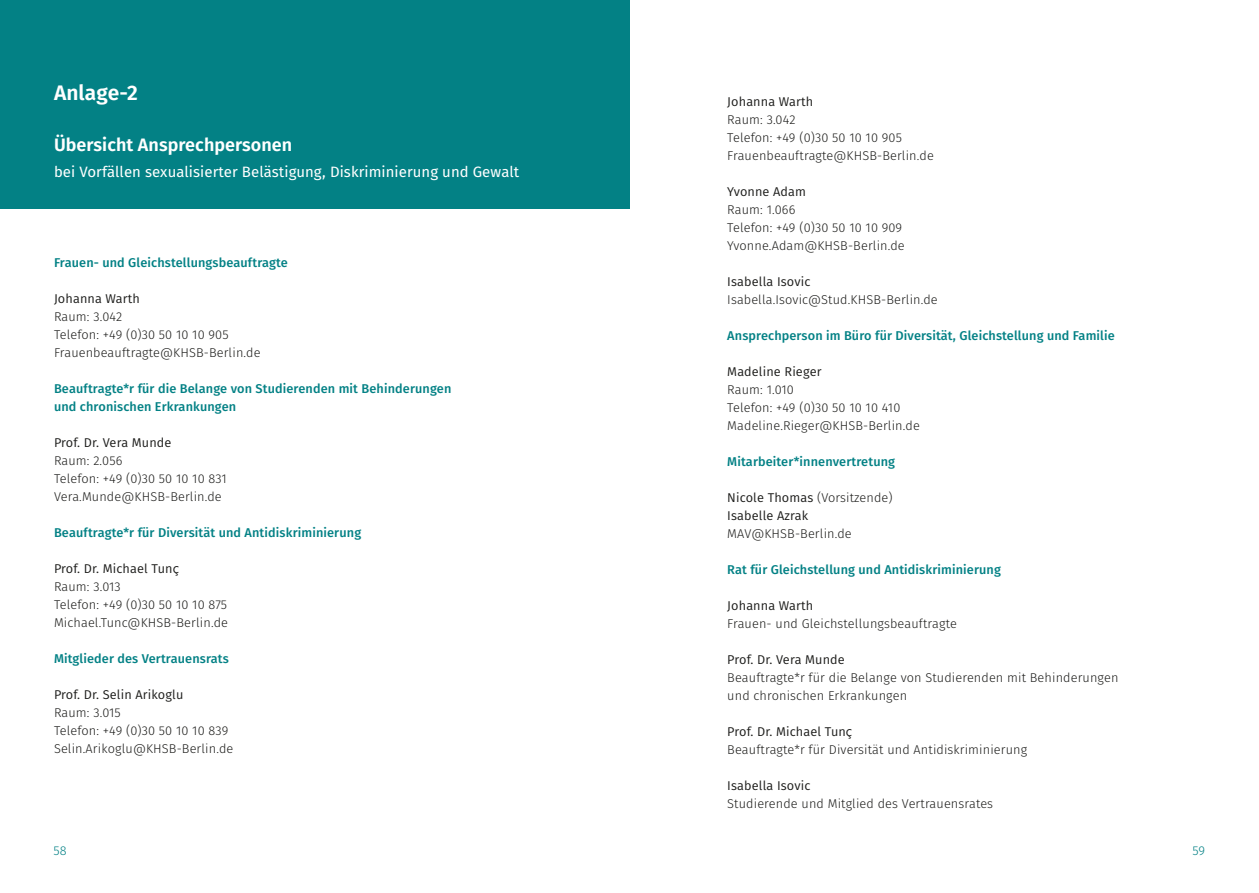
<style>
.page{position:relative;width:1259px;height:893px;background:#fff}
.page>*{position:absolute;margin:0;border:0;box-sizing:border-box;transform-origin:0 0}
.t1{font:600 21px "Fira Sans";letter-spacing:.005em;color:#fff}
.t2{font:600 18px "Fira Sans";letter-spacing:.005em;color:#fff}
.t3{font:15px "Fira Sans";letter-spacing:.005em;color:#fff}
.t4{font:300 12.75px/18px "Fira Sans";letter-spacing:.01em;color:#1d1d1b}
.t5{font:500 12.75px/18px "Fira Sans";letter-spacing:.01em;color:#038185}
.t6{font:12.75px/18px "Fira Sans";letter-spacing:.01em;color:#1d1d1b}
.t7{font:300 12.75px "Fira Sans";color:#038185}
.s1{font-weight:400}
.s2{font-family:"Segoe UI";font-weight:400;font-size:13.5px}
.s3{font-weight:300}
</style>
<div class="page">
<div style="left:0;top:0;width:629px;height:208px;background:#038185"></div>
<h1 class="t1" style="left:54px;top:76px;width:85px">Anlage-2</h1>
<h2 class="t2" style="left:54px;top:130px;width:240px">Übersicht Ansprechpersonen</h2>
<p class="t3" style="left:54px;top:160px;width:467px">bei Vorfällen sexualisierter Belästigung, Diskriminierung und Gewalt</p>
<p class="t5" style="left:54px;top:253px;width:235px">Frauen- und Gleichstellungsbeauftragte</p>
<p class="t6" style="left:54px;top:289px;width:87px">Johanna Warth</p>
<p class="t4" style="left:54px;top:307px;width:208px">Raum: 3.042<br>Telefon: +49 (0)30 50 10 10 905<br>Frauenbeauftragte@KHSB-Berlin.de</p>
<p class="t5" style="left:54px;top:379px;width:399px">Beauftragte*r für die Belange von Studierenden mit Behinderungen und chronischen Erkrankungen</p>
<p class="t6" style="left:54px;top:433px;width:119px">Prof. Dr. Vera Munde</p>
<p class="t4" style="left:54px;top:451px;width:174px">Raum: 2.056<br>Telefon: +49 (0)30 50 10 10 831<br>Vera.Munde@KHSB-Berlin.de</p>
<p class="t5" style="left:54px;top:523px;width:309px">Beauftragte*r für Diversität und Antidiskriminierung</p>
<p class="t4" style="left:54px;top:559px;width:175px"><span class="s1">Prof. Dr. Michael Tun</span><span class="s2">ç<br></span>Raum: 3.013<br>Telefon: +49 (0)30 50 10 10 875<br>Michael.Tunc@KHSB-Berlin.de</p>
<p class="t5" style="left:54px;top:649px;width:176px">Mitglieder des Vertrauensrats</p>
<p class="t6" style="left:54px;top:685px;width:131px">Prof. Dr. Selin Arikoglu</p>
<p class="t4" style="left:54px;top:703px;width:181px">Raum: 3.015<br>Telefon: +49 (0)30 50 10 10 839<br>Selin.Arikoglu@KHSB-Berlin.de</p>
<p class="t6" style="left:727px;top:92px;width:87px">Johanna Warth</p>
<p class="t4" style="left:727px;top:110px;width:208px">Raum: 3.042<br>Telefon: +49 (0)30 50 10 10 905<br>Frauenbeauftragte@KHSB-Berlin.de</p>
<p class="t6" style="left:727px;top:182px;width:80px">Yvonne Adam</p>
<p class="t4" style="left:727px;top:200px;width:179px">Raum: 1.066<br>Telefon: +49 (0)30 50 10 10 909<br>Yvonne.Adam@KHSB-Berlin.de</p>
<p class="t6" style="left:727px;top:272px;width:85px">Isabella Isovic</p>
<p class="t4" style="left:727px;top:290px;width:212px">Isabella.Isovic@Stud.KHSB-Berlin.de</p>
<p class="t5" style="left:727px;top:325px;width:389px">Ansprechperson im Büro für Diversität, Gleichstellung und Familie</p>
<p class="t6" style="left:727px;top:362px;width:96px">Madeline Rieger</p>
<p class="t4" style="left:727px;top:380px;width:194px">Raum: 1.010<br>Telefon: +49 (0)30 50 10 10 410<br>Madeline.Rieger@KHSB-Berlin.de</p>
<p class="t5" style="left:727px;top:451px;width:169px">Mitarbeiter*innenvertretung</p>
<p class="t6" style="left:727px;top:488px;width:167px">Nicole Thomas <span class="s3">(Vorsitzende)<br></span>Isabelle Azrak</p>
<p class="t4" style="left:727px;top:524px;width:126px">MAV@KHSB-Berlin.de</p>
<p class="t5" style="left:727px;top:559px;width:275px">Rat für Gleichstellung und Antidiskriminierung</p>
<p class="t6" style="left:727px;top:596px;width:87px">Johanna Warth</p>
<p class="t4" style="left:727px;top:614px;width:231px">Frauen- und Gleichstellungsbeauftragte</p>
<p class="t6" style="left:727px;top:650px;width:119px">Prof. Dr. Vera Munde</p>
<p class="t4" style="left:727px;top:668px;width:393px">Beauftragte*r für die Belange von Studierenden mit Behinderungen und chronischen Erkrankungen</p>
<p class="t4" style="left:727px;top:722px;width:301px"><span class="s1">Prof. Dr. Michael Tun</span><span class="s2">ç<br></span>Beauftragte*r für Diversität und Antidiskriminierung</p>
<p class="t6" style="left:727px;top:776px;width:85px">Isabella Isovic</p>
<p class="t4" style="left:727px;top:794px;width:267px">Studierende und Mitglied des Vertrauensrates</p>
<p class="t7" style="left:54px;top:841px;width:14px">58</p>
<p class="t7" style="left:1192px;top:841px;width:14px">59</p>
</div>
